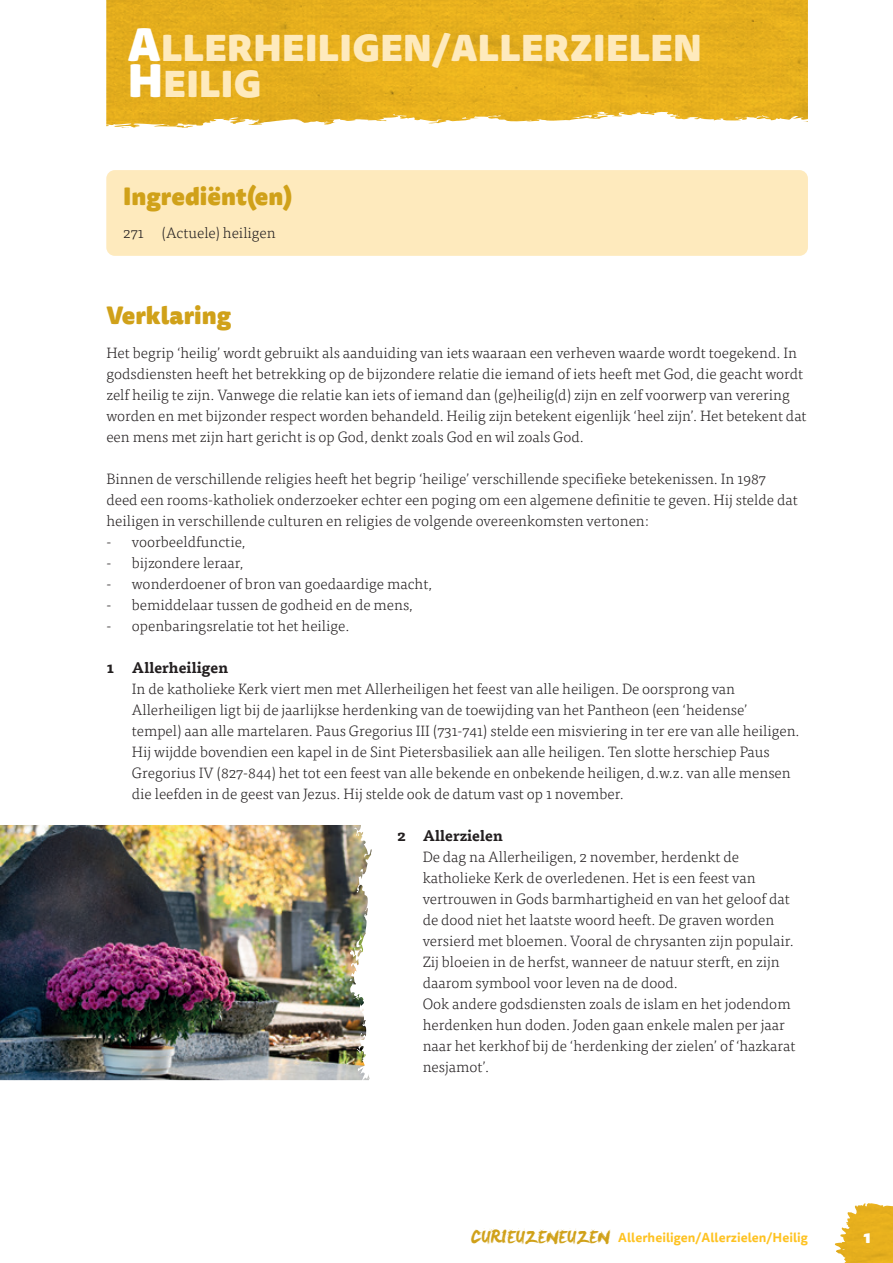
<style>
.page{position:relative;width:893px;height:1263px;background:#fff}
.page>*{position:absolute;margin:0;border:0;box-sizing:border-box;transform-origin:0 0}
.t1{font:900 36px/36px "Tisa Sans Pro";letter-spacing:.01em;color:#feeabd}
.t2{font:900 24px "Tisa Sans Pro";color:#d0a119}
.t3{font:900 16.5px "Tisa Sans Pro";color:#fff}
.t4{font:300 15px/21px "Tisa Pro";color:#231f20}
.t5{font:700 15px "Tisa Pro";color:#231f20}
.t6{font:700 12.75px "Tisa Sans Pro";color:#fec221}
.s1{font-size:45px;color:#fff}
.s2{font-family:"Levi Re Brushed";font-weight:400;font-size:17.25px;color:#d0a119}
</style>
<div class="page">
<svg style="left:835px;top:1234px;width:6px;height:20px"></svg>
<img style="left:841px;top:1203px;width:52px;height:60px">
<img style="left:106px;top:0;width:702px;height:128px">
<img style="left:0;top:825px;width:369px;height:255px">
<div style="left:106px;top:170px;width:702px;height:86px;background:#feeabd;border-radius:9px"></div>
<h1 class="t1" style="left:128px;top:29px;width:576px"><span class="s1">A</span>LLERHEILIGEN/ALLERZIELEN<br><span class="s1">H</span>EILIG</h1>
<h2 class="t2" style="left:123px;top:177px;width:171px">Ingrediënt(en)</h2>
<p class="t4" style="left:123px;top:222px;width:154px">271 (Actuele) heiligen</p>
<h2 class="t2" style="left:106px;top:296px;width:126px">Verklaring</h2>
<p class="t4" style="left:106px;top:342px;width:702px">Het begrip ‘heilig’ wordt gebruikt als aanduiding van iets waaraan een verheven waarde wordt toegekend. In godsdiensten heeft het betrekking op de bijzondere relatie die iemand of iets heeft met God, die geacht wordt zelf heilig te zijn. Vanwege die relatie kan iets of iemand dan (ge)heilig(d) zijn en zelf voorwerp van verering worden en met bijzonder respect worden behandeld. Heilig zijn betekent eigenlijk ‘heel zijn’. Het betekent dat een mens met zijn hart gericht is op God, denkt zoals God en wil zoals God.</p>
<p class="t4" style="left:106px;top:468px;width:693px">Binnen de verschillende religies heeft het begrip ‘heilige’ verschillende specifieke betekenissen. In 1987 deed een rooms-katholiek onderzoeker echter een poging om een algemene definitie te geven. Hij stelde dat heiligen in verschillende culturen en religies de volgende overeenkomsten vertonen:</p>
<p class="t4" style="left:106px;top:531px;width:141px">- voorbeeldfunctie,</p>
<p class="t4" style="left:106px;top:552px;width:138px">- bijzondere leraar,</p>
<p class="t4" style="left:106px;top:573px;width:327px">- wonderdoener of bron van goedaardige macht,</p>
<p class="t4" style="left:106px;top:594px;width:308px">- bemiddelaar tussen de godheid en de mens,</p>
<p class="t4" style="left:106px;top:615px;width:245px">- openbaringsrelatie tot het heilige.</p>
<p class="t5" style="left:106px;top:656px;width:123px">1 Allerheiligen</p>
<p class="t4" style="left:132px;top:678px;width:669px">In de katholieke Kerk viert men met Allerheiligen het feest van alle heiligen. De oorsprong van Allerheiligen ligt bij de jaarlijkse herdenking van de toewijding van het Pantheon (een ‘heidense’ tempel) aan alle martelaren. Paus Gregorius III (731-741) stelde een misviering in ter ere van alle heiligen.<br>Hij wijdde bovendien een kapel in de Sint Pietersbasiliek aan alle heiligen. Ten slotte herschiep Paus Gregorius IV (827-844) het tot een feest van alle bekende en onbekende heiligen, d.w.z. van alle mensen die leefden in de geest van Jezus. Hij stelde ook de datum vast op 1 november.</p>
<p class="t5" style="left:397px;top:824px;width:107px">2 Allerzielen</p>
<p class="t4" style="left:423px;top:846px;width:374px">De dag na Allerheiligen, 2 november, herdenkt de katholieke Kerk de overledenen. Het is een feest van vertrouwen in Gods barmhartigheid en van het geloof dat de dood niet het laatste woord heeft. De graven worden versierd met bloemen. Vooral de chrysanten zijn populair.<br>Zij bloeien in de herfst, wanneer de natuur sterft, en zijn daarom symbool voor leven na de dood.<br>Ook andere godsdiensten zoals de islam en het jodendom herdenken hun doden. Joden gaan enkele malen per jaar naar het kerkhof bij de ‘herdenking der zielen’ of ‘hazkarat nesjamot’.</p>
<p class="t6" style="left:471px;top:1228px;width:338px"><span class="s2">CURIEUZENEUZEN</span> Allerheiligen/Allerzielen/Heilig</p>
<p class="t3" style="left:863px;top:1224px;width:9px">1</p>
</div>
